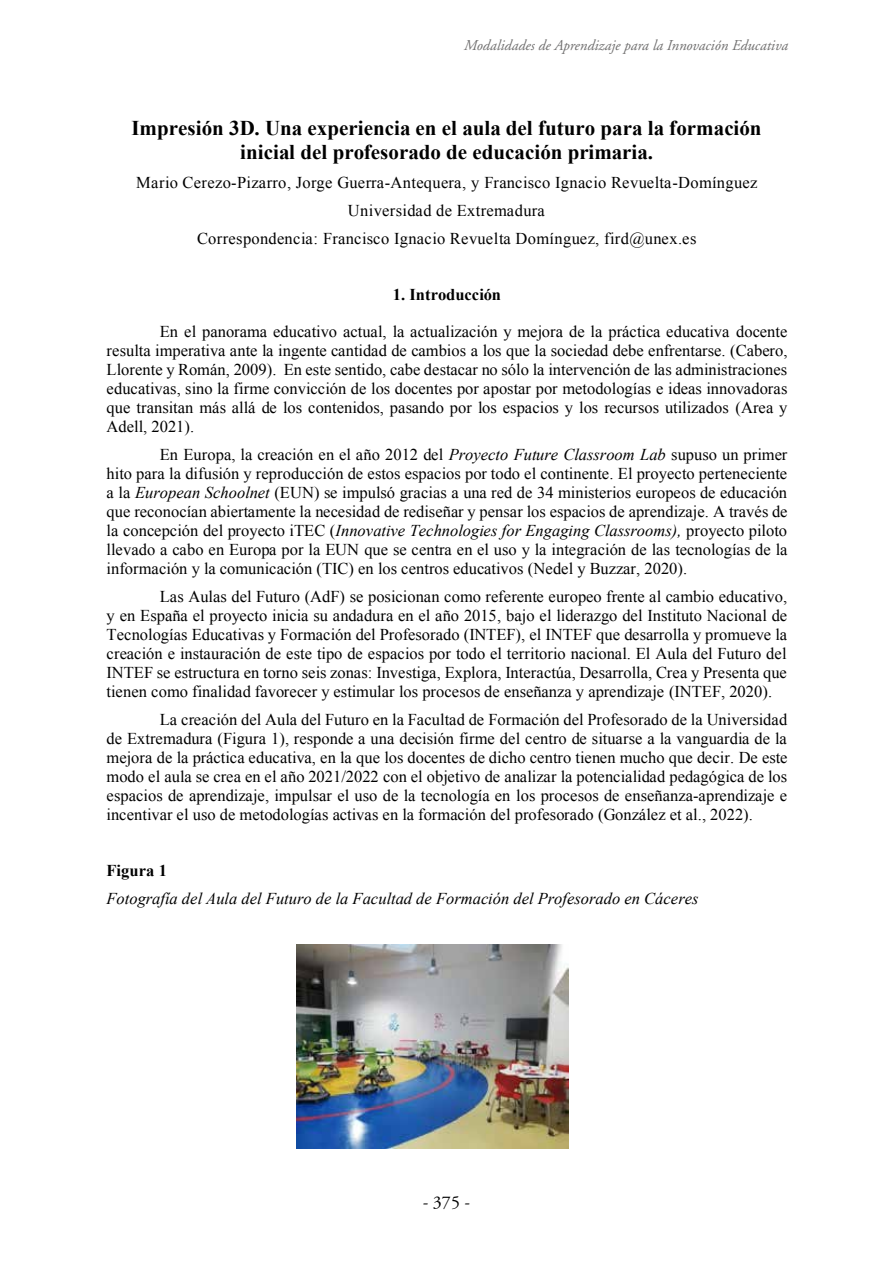
<style>
.page{position:relative;width:893px;height:1263px;background:#fff}
.page>*{position:absolute;margin:0;border:0;box-sizing:border-box;transform-origin:0 0}
.t1{font:700 21px/24px "Times New Roman";color:#000;text-align:center}
.t2{font:18px "Adobe Garamond Pro";color:#000}
.t3{font:16.5px/19px "Times New Roman";letter-spacing:.005em;color:#000;text-align:justify}
.t4{font:italic 16.5px "Times New Roman";color:#000}
.t5{font:700 16.5px "Times New Roman";letter-spacing:.005em;color:#000}
.t6{font:italic 15px "Adobe Garamond";color:#706f6f}
.s1{font-style:italic}
.s2{font-family:"Minion Pro"}
</style>
<div class="page">
<img style="left:296px;top:944px;width:273px;height:204px">
<p class="t6" style="left:464px;top:38px;width:326px">Modalidades de Aprendizaje para la Innovación Educativa</p>
<p class="t1" style="left:131px;top:115px;width:632px">Impresión 3D. Una experiencia en el aula del futuro para la formación inicial del profesorado de educación primaria.</p>
<p class="t3" style="left:136px;top:168px;width:623px;line-height:28.2px;text-align:center">Mario Cerezo-Pizarro, Jorge Guerra-Antequera, y Francisco Ignacio Revuelta-Domínguez<br>Universidad de Extremadura<br>Correspondencia: Francisco Ignacio Revuelta Domínguez, fird@unex.es</p>
<p class="t5" style="left:393px;top:283px;width:110px">1. Introducción</p>
<p class="t3" style="left:107px;top:322px;width:682px;text-indent:53px">En el panorama educativo actual, la actualización y mejora de la práctica educativa docente resulta imperativa ante la ingente cantidad de cambios a los que la sociedad debe enfrentarse. (Cabero, Llorente y Román, 2009). En este sentido, cabe destacar no sólo la intervención de las administraciones educativas, sino la firme convicción de los docentes por apostar por metodologías e ideas innovadoras que transitan más allá de los contenidos, pasando por los espacios y los recursos utilizados (Area y Adell, 2021).</p>
<p class="t3" style="left:107px;top:445px;width:682px;text-indent:53px">En Europa, la creación en el año 2012 del <span class="s1">Proyecto Future Classroom Lab</span> supuso un primer hito para la difusión y reproducción de estos espacios por todo el continente. El proyecto perteneciente a la <span class="s1">European Schoolnet</span> (EUN) se impulsó gracias a una red de 34 ministerios europeos de educación que reconocían abiertamente la necesidad de rediseñar y pensar los espacios de aprendizaje. A través de la concepción del proyecto iTEC (<span class="s1">Innovative Technologies for Engaging Classrooms),</span> proyecto piloto llevado a cabo en Europa por la EUN que se centra en el uso y la integración de las tecnologías de la información y la comunicación (TIC) en los centros educativos (Nedel y Buzzar, 2020).</p>
<p class="t3" style="left:107px;top:587px;width:682px;text-indent:53px">Las Aulas del Futuro (AdF) se posicionan como referente europeo frente al cambio educativo, y en España el proyecto inicia su andadura en el año 2015, bajo el liderazgo del Instituto Nacional de Tecnologías Educativas y Formación del Profesorado (INTEF), el INTEF que desarrolla y promueve la creación e instauración de este tipo de espacios por todo el territorio nacional. El Aula del Futuro del INTEF se estructura en torno seis zonas: Investiga, Explora, Interactúa, Desarrolla, Crea y Presenta que tienen como finalidad favorecer y estimular los procesos de enseñanza y aprendizaje (INTEF, 2020).</p>
<p class="t3" style="left:107px;top:710px;width:682px;text-indent:53px">La creación del Aula del Futuro en la Facultad de Formación del Profesorado de la Universidad de Extremadura (Figura 1), responde a una decisión firme del centro de situarse a la vanguardia de la mejora de la práctica educativa, en la que los docentes de dicho centro tienen mucho que decir. De este modo el aula se crea en el año 2021/2022 con el objetivo de analizar la potencialidad pedagógica de los espacios de aprendizaje, impulsar el uso de la tecnología en los procesos de enseñanza-aprendizaje e incentivar el uso de metodologías activas en la formación del profesorado (González et al., 2022).</p>
<p class="t5" style="left:107px;top:859px;width:62px">Figura 1</p>
<p class="t4" style="left:107px;top:887px;width:594px">Fotografía del Aula del Futuro de la Facultad de Formación del Profesorado en Cáceres</p>
<p class="t2" style="left:422px;top:1191px;width:49px"><span class="s2">-</span> 375 <span class="s2">-</span></p>
</div>
